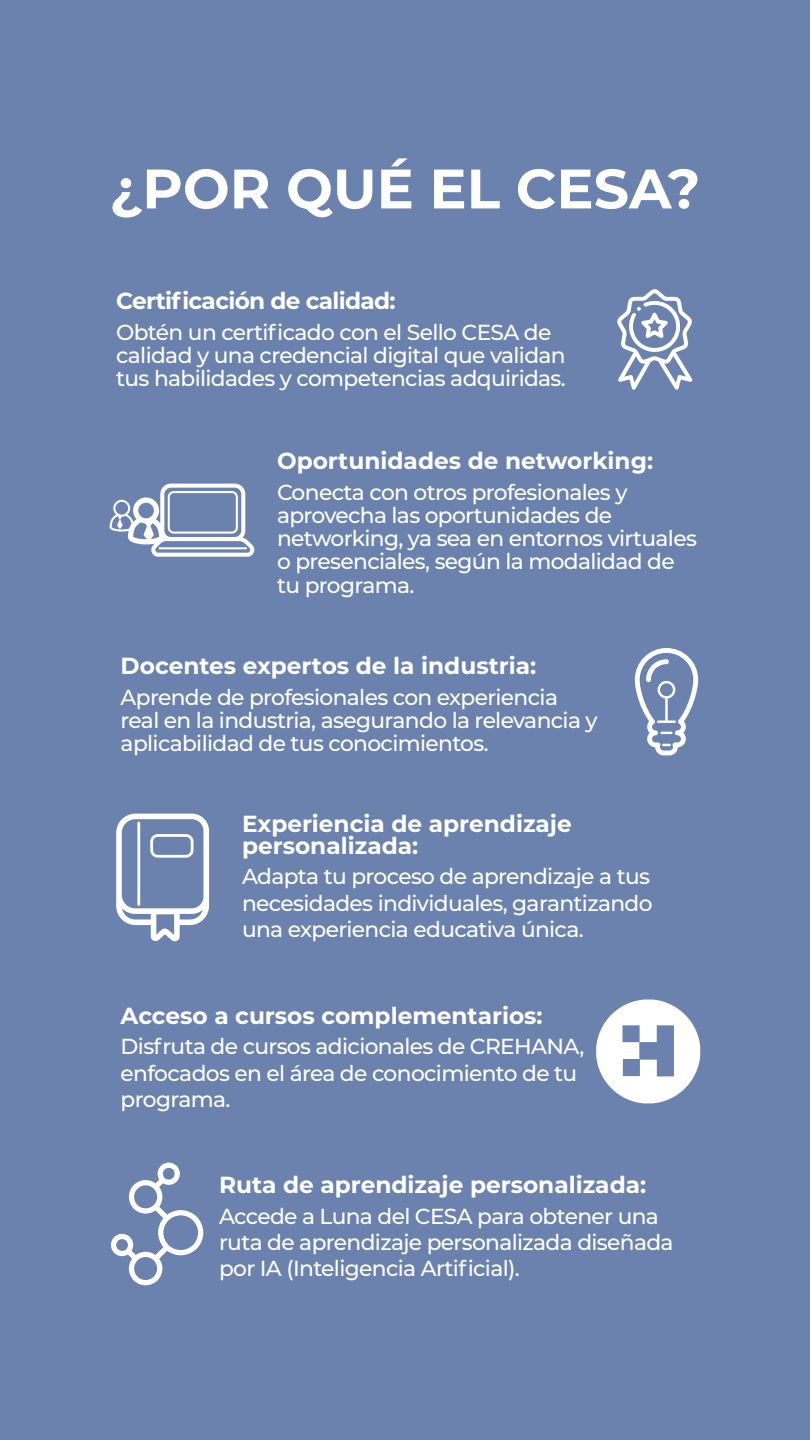
<style>
.page{position:relative;width:810px;height:1440px;background:#6b82ae}
.page>*{position:absolute;margin:0;border:0;box-sizing:border-box;transform-origin:0 0}
.t1{font:700 55.5px "Montserrat";color:#fff}
.t2{font:700 23.25px/21.8px "Montserrat";color:#fff}
.t3{font:700 23.25px "Montserrat";letter-spacing:-.03em;color:#fff}
.t4{font:500 21.75px/23.2px "Montserrat";letter-spacing:-.03em;color:#fff}
</style>
<div class="page">
<svg style="left:617px;top:289px;width:76px;height:101px"></svg>
<svg style="left:110px;top:484px;width:144px;height:73px"></svg>
<hr style="left:159px;top:547px;width:88px;height:2px;background:#fff">
<svg style="left:635px;top:648px;width:63px;height:107px"></svg>
<svg style="left:116px;top:814px;width:93px;height:127px"></svg>
<svg style="left:111px;top:1163px;width:92px;height:122px"></svg>
<svg style="left:596px;top:1000px;width:104px;height:103px"></svg>
<h1 class="t1" style="left:110px;top:149px;width:592px">¿POR QUÉ EL CESA?</h1>
<p class="t3" style="left:116px;top:284px;width:281px">Certificación de calidad:</p>
<p class="t4" style="left:116px;top:320px;width:451px">Obtén un certificado con el Sello CESA de calidad y una credencial digital que validan tus habilidades y competencias adquiridas.</p>
<p class="t2" style="left:277px;top:448px;width:378px">Oportunidades de networking:</p>
<p class="t4" style="left:277px;top:479px;width:421px">Conecta con otros profesionales y aprovecha las oportunidades de networking, ya sea en entornos virtuales o presenciales, según la modalidad de tu programa.</p>
<p class="t2" style="left:121px;top:654px;width:417px">Docentes expertos de la industria:</p>
<p class="t4" style="left:121px;top:685px;width:479px">Aprende de profesionales con experiencia real en la industria, asegurando la relevancia y aplicabilidad de tus conocimientos.</p>
<p class="t2" style="left:242px;top:812px;width:331px">Experiencia de aprendizaje personalizada:</p>
<p class="t4" style="left:242px;top:863px;width:412px;line-height:26.2px">Adapta tu proceso de aprendizaje a tus necesidades individuales, garantizando una experiencia educativa única.</p>
<p class="t2" style="left:121px;top:1003px;width:424px">Acceso a cursos complementarios:</p>
<p class="t4" style="left:121px;top:1033px;width:465px;line-height:26.2px">Disfruta de cursos adicionales de CREHANA, enfocados en el área de conocimiento de tu programa.</p>
<p class="t2" style="left:219px;top:1173px;width:429px">Ruta de aprendizaje personalizada:</p>
<p class="t4" style="left:219px;top:1202px;width:456px;line-height:26.2px">Accede a Luna del CESA para obtener una ruta de aprendizaje personalizada diseñada por IA (Inteligencia Artificial).</p>
</div>
